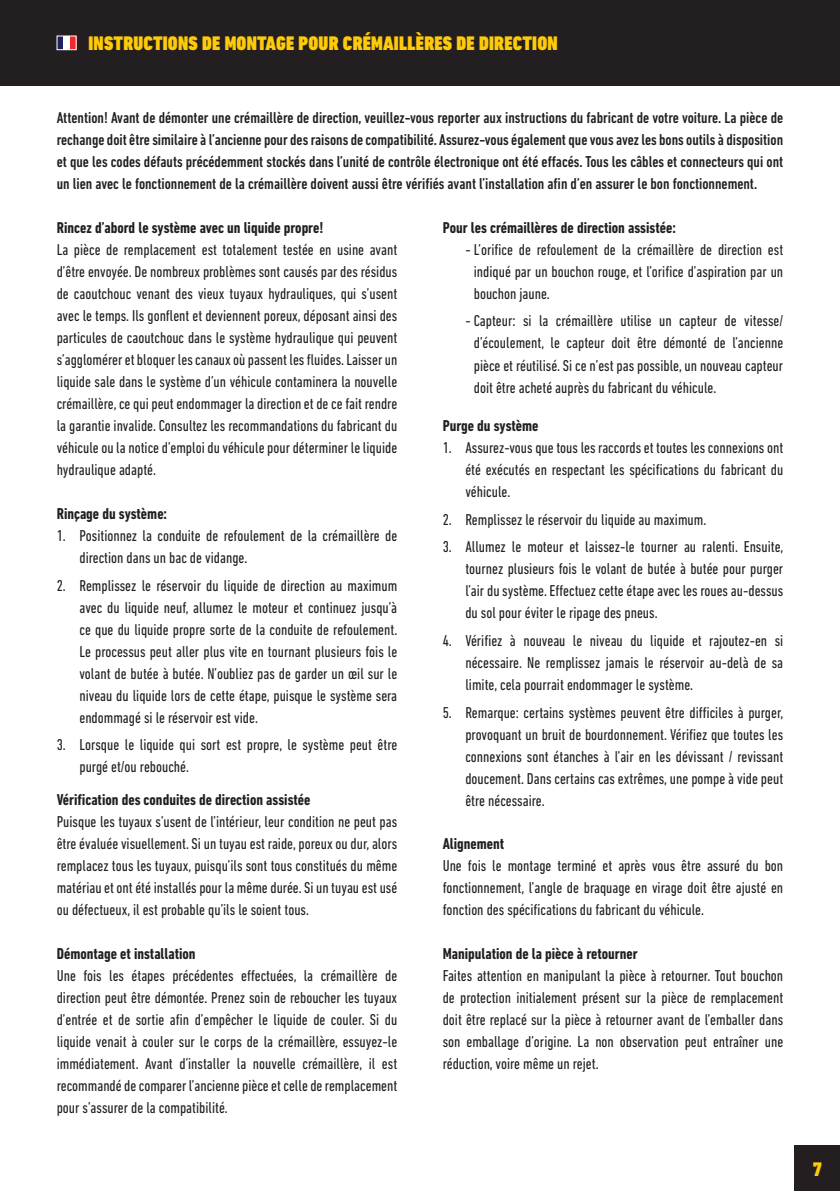
<style>
.page{position:relative;width:840px;height:1191px;background:#fff}
.page>*{position:absolute;margin:0;border:0;box-sizing:border-box;transform-origin:0 0}
.t1{font:900 condensed 20px "DIN Next LT Pro";letter-spacing:.01em;color:#feca0a}
.Brød{font:condensed 16px/22px "DIN Next LT Pro";color:#231f20;text-align:justify}
.Liste{font:condensed 16px/22px "DIN Next LT Pro";color:#231f20;text-align:justify}
.Overunderskrift{font:500 condensed 16px/22px "DIN Next LT Pro";color:#231f20;text-align:justify}
.Mellemrubrik{font:700 condensed 16px "DIN Next LT Pro";color:#231f20}
</style>
<div class="page">
<div style="left:794px;top:1145px;width:45px;height:46px;background:#231f20"></div>
<div style="left:0;top:0;width:839px;height:85px;background:#231f20"></div>
<div style="left:57px;top:36px;width:6px;height:14px;background:#211f60"></div>
<div style="left:63px;top:36px;width:7px;height:14px;background:#fff"></div>
<div style="left:70px;top:36px;width:6px;height:14px;background:#ee292e"></div>
<div style="left:57px;top:36px;width:19px;height:14px;border:1px solid #fff"></div>
<p class="t1" style="left:88px;top:32px;width:470px">INSTRUCTIONS DE MONTAGE POUR CRÉMAILLÈRES DE DIRECTION</p>
<p class="Overunderskrift" style="left:57px;top:106px;width:727px">Attention! Avant de démonter une crémaillère de direction, veuillez-vous reporter aux instructions du fabricant de votre voiture. La pièce de rechange doit être similaire à l’ancienne pour des raisons de compatibilité. Assurez-vous également que vous avez les bons outils à disposition et que les codes défauts précédemment stockés dans l’unité de contrôle électronique ont été effacés. Tous les câbles et connecteurs qui ont un lien avec le fonctionnement de la crémaillère doivent aussi être vérifiés avant l’installation afin d’en assurer le bon fonctionnement.</p>
<p class="Mellemrubrik" style="left:57px;top:218px;width:268px">Rincez d’abord le système avec un liquide propre!</p>
<p class="Brød" style="left:57px;top:238px;width:342px">La pièce de remplacement est totalement testée en usine avant d’être envoyée. De nombreux problèmes sont causés par des résidus de caoutchouc venant des vieux tuyaux hydrauliques, qui s’usent avec le temps. Ils gonflent et deviennent poreux, déposant ainsi des particules de caoutchouc dans le système hydraulique qui peuvent s’agglomérer et bloquer les canaux où passent les fluides. Laisser un liquide sale dans le système d’un véhicule contaminera la nouvelle crémaillère, ce qui peut endommager la direction et de ce fait rendre la garantie invalide. Consultez les recommandations du fabricant du véhicule ou la notice d’emploi du véhicule pour déterminer le liquide hydraulique adapté.</p>
<p class="Mellemrubrik" style="left:57px;top:504px;width:112px">Rinçage du système:</p>
<p class="Liste" style="left:79px;top:524px;width:319px;text-indent:-23px">1. Positionnez la conduite de refoulement de la crémaillère de direction dans un bac de vidange.</p>
<p class="Liste" style="left:79px;top:574px;width:319px;text-indent:-23px">2. Remplissez le réservoir du liquide de direction au maximum avec du liquide neuf, allumez le moteur et continuez jusqu’à ce que du liquide propre sorte de la conduite de refoulement.<br>Le processus peut aller plus vite en tournant plusieurs fois le volant de butée à butée. N’oubliez pas de garder un œil sur le niveau du liquide lors de cette étape, puisque le système sera endommagé si le réservoir est vide.</p>
<p class="Liste" style="left:79px;top:733px;width:319px;text-indent:-23px">3. Lorsque le liquide qui sort est propre, le système peut être purgé et/ou rebouché.</p>
<p class="Mellemrubrik" style="left:57px;top:790px;width:255px">Vérification des conduites de direction assistée</p>
<p class="Brød" style="left:57px;top:810px;width:342px">Puisque les tuyaux s’usent de l’intérieur, leur condition ne peut pas être évaluée visuellement. Si un tuyau est raide, poreux ou dur, alors remplacez tous les tuyaux, puisqu’ils sont tous constitués du même matériau et ont été installés pour la même durée. Si un tuyau est usé ou défectueux, il est probable qu’ils le soient tous.</p>
<p class="Mellemrubrik" style="left:57px;top:944px;width:140px">Démontage et installation</p>
<p class="Brød" style="left:57px;top:964px;width:342px">Une fois les étapes précédentes effectuées, la crémaillère de direction peut être démontée. Prenez soin de reboucher les tuyaux d’entrée et de sortie afin d’empêcher le liquide de couler. Si du liquide venait à couler sur le corps de la crémaillère, essuyez-le immédiatement. Avant d’installer la nouvelle crémaillère, il est recommandé de comparer l’ancienne pièce et celle de remplacement pour s’assurer de la compatibilité.</p>
<p class="Mellemrubrik" style="left:442px;top:218px;width:234px">Pour les crémaillères de direction assistée:</p>
<p class="Liste" style="left:473px;top:238px;width:311px;text-indent:-8px">- L’orifice de refoulement de la crémaillère de direction est indiqué par un bouchon rouge, et l’orifice d’aspiration par un bouchon jaune.</p>
<p class="Liste" style="left:473px;top:310px;width:311px;text-indent:-8px">- Capteur: si la crémaillère utilise un capteur de vitesse/ d’écoulement, le capteur doit être démonté de l’ancienne pièce et réutilisé. Si ce n’est pas possible, un nouveau capteur doit être acheté auprès du fabricant du véhicule.</p>
<p class="Mellemrubrik" style="left:442px;top:416px;width:97px">Purge du système</p>
<p class="Liste" style="left:465px;top:436px;width:319px;text-indent:-23px">1. Assurez-vous que tous les raccords et toutes les connexions ont été exécutés en respectant les spécifications du fabricant du véhicule.</p>
<p class="Liste" style="left:442px;top:508px;width:265px">2. Remplissez le réservoir du liquide au maximum.</p>
<p class="Liste" style="left:465px;top:535px;width:319px;text-indent:-23px">3. Allumez le moteur et laissez-le tourner au ralenti. Ensuite, tournez plusieurs fois le volant de butée à butée pour purger l’air du système. Effectuez cette étape avec les roues au-dessus du sol pour éviter le ripage des pneus.</p>
<p class="Liste" style="left:465px;top:629px;width:319px;text-indent:-23px">4. Vérifiez à nouveau le niveau du liquide et rajoutez-en si nécessaire. Ne remplissez jamais le réservoir au-delà de sa limite, cela pourrait endommager le système.</p>
<p class="Liste" style="left:465px;top:701px;width:319px;text-indent:-23px">5. Remarque: certains systèmes peuvent être difficiles à purger, provoquant un bruit de bourdonnement. Vérifiez que toutes les connexions sont étanches à l’air en les dévissant / revissant doucement. Dans certains cas extrêmes, une pompe à vide peut être nécessaire.</p>
<p class="Mellemrubrik" style="left:442px;top:834px;width:63px">Alignement</p>
<p class="Brød" style="left:442px;top:854px;width:342px">Une fois le montage terminé et après vous être assuré du bon fonctionnement, l’angle de braquage en virage doit être ajusté en fonction des spécifications du fabricant du véhicule.</p>
<p class="Mellemrubrik" style="left:442px;top:944px;width:196px">Manipulation de la pièce à retourner</p>
<p class="Brød" style="left:442px;top:964px;width:342px">Faites attention en manipulant la pièce à retourner. Tout bouchon de protection initialement présent sur la pièce de remplacement doit être replacé sur la pièce à retourner avant de l’emballer dans son emballage d’origine. La non observation peut entraîner une réduction, voire même un rejet.</p>
<p class="t1" style="left:812px;top:1157px;width:11px">7</p>
</div>
